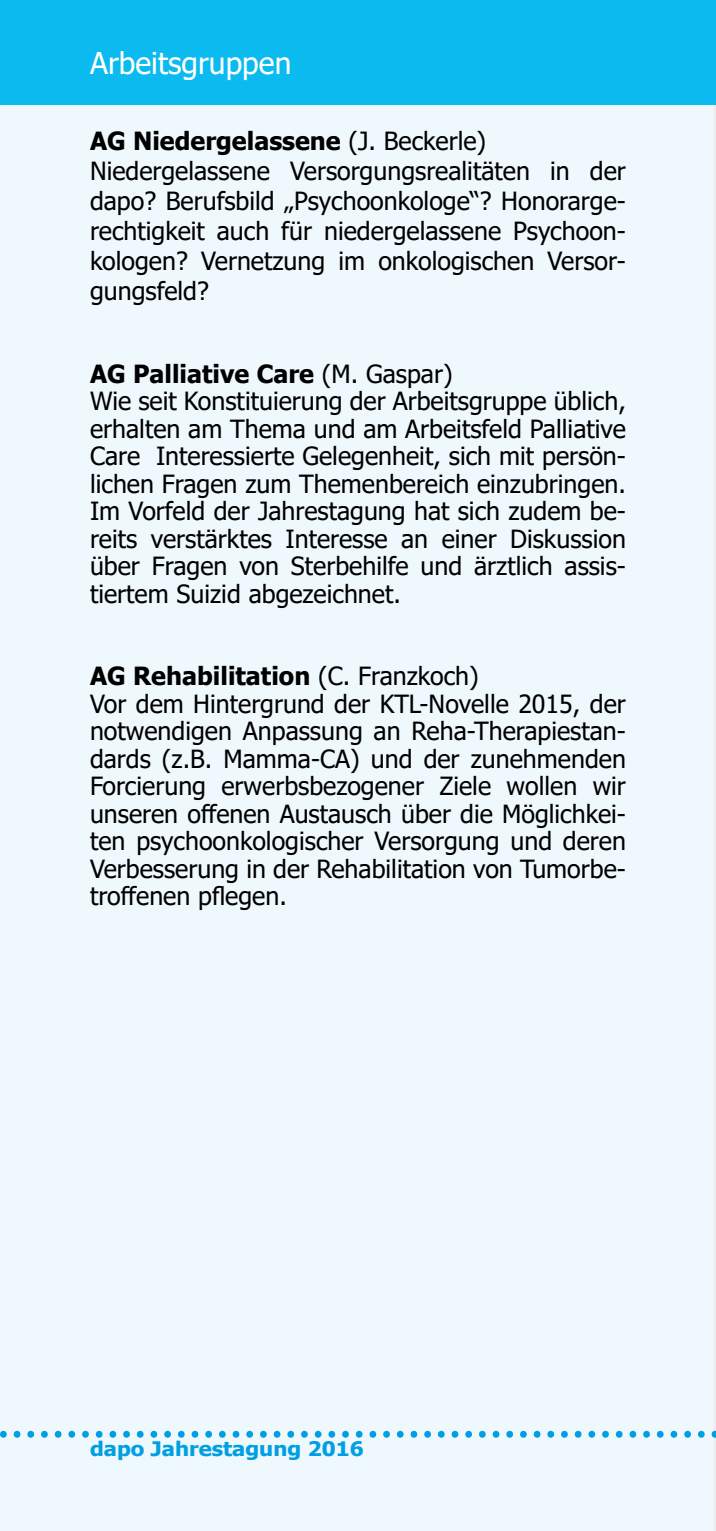
<style>
.page{position:relative;width:716px;height:1531px;background:#fff}
.page>*{position:absolute;margin:0;border:0;box-sizing:border-box;transform-origin:0 0}
.t1{font:60px "Minion Pro";color:#009fe3}
.t2{font:30px "Tahoma";color:#fff}
.t3{font:25px/27.5px "Tahoma";color:#000}
.t4{font:700 20px "Tahoma";color:#009fe3;scale:1.1 1}
.s1{font-weight:700}
</style>
<div class="page">
<div style="left:0;top:105px;width:716px;height:1426px;background:#eef8fd"></div>
<div style="left:0;top:0;width:716px;height:105px;background:#0bbbef"></div>
<p class="t2" style="left:90px;top:43px;width:203px">Arbeitsgruppen</p>
<p class="t3" style="left:90px;top:128px;width:537px;line-height:30px"><span class="s1">AG Niedergelassene</span> (J. Beckerle)<br>Niedergelassene Versorgungsrealitäten in der dapo? Berufsbild „Psychoonkologe“? Honorarge&shy;rechtigkeit auch für niedergelassene Psychoon&shy;kologen? Vernetzung im onkologischen Versor&shy;gungsfeld?</p>
<p class="t3" style="left:90px;top:361px;width:537px"><span class="s1">AG Palliative Care</span> (M. Gaspar)<br>Wie seit Konstituierung der Arbeitsgruppe üblich, erhalten am Thema und am Arbeitsfeld Palliative Care Interessierte Gelegenheit, sich mit persön&shy;lichen Fragen zum Themenbereich einzubringen.<br>Im Vorfeld der Jahrestagung hat sich zudem be&shy;reits verstärktes Interesse an einer Diskussion über Fragen von Sterbehilfe und ärztlich assis&shy;tiertem Suizid abgezeichnet.</p>
<p class="t3" style="left:90px;top:664px;width:537px"><span class="s1">AG Rehabilitation</span> (C. Franzkoch)<br>Vor dem Hintergrund der KTL-Novelle 2015, der notwendigen Anpassung an Reha-Therapiestan&shy;dards (z.B. Mamma-CA) und der zunehmenden Forcierung erwerbsbezogener Ziele wollen wir unseren offenen Austausch über die Möglichkei&shy;ten psychoonkologischer Versorgung und deren Verbesserung in der Rehabilitation von Tumorbe&shy;troffenen pflegen.</p>
<h1 class="t1" style="left:-3px;top:1377px;width:727px">.....................................................</h1>
<p class="t4" style="left:90px;top:1435px;width:250px">dapo Jahrestagung 2016</p>
</div>
